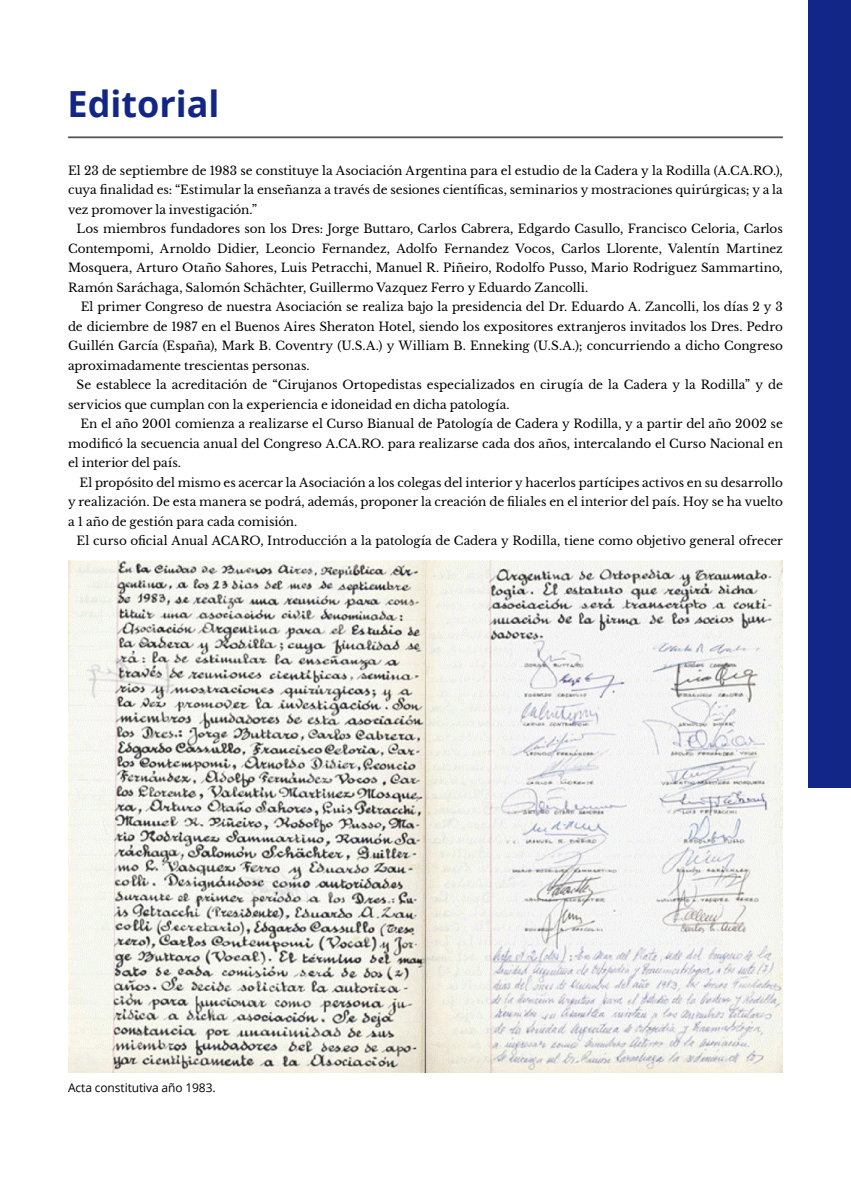
<style>
.page{position:relative;width:851px;height:1191px;background:#fff}
.page>*{position:absolute;margin:0;border:0;box-sizing:border-box;transform-origin:0 0}
.t1{font:700 36px "Open Sans";color:#122687}
.t2{font:12px/19.5px "Libre Baskerville";letter-spacing:-.005em;color:#000;text-align:justify}
.t3{font:12px "Open Sans";letter-spacing:-.005em;color:#000}
</style>
<div class="page">
<div style="left:808px;top:0;width:42px;height:787px;background:#122687"></div>
<hr style="left:68px;top:136px;width:714px;height:2px;background:#575757">
<img style="left:68px;top:560px;width:714px;height:512px">
<h1 class="t1" style="left:68px;top:78px;width:153px">Editorial</h1>
<p class="t2" style="left:68px;top:161px;width:716px">El 23 de septiembre de 1983 se constituye la Asociación Argentina para el estudio de la Cadera y la Rodilla (A.CA.RO.), cuya finalidad es: “Estimular la enseñanza a través de sesiones científicas, seminarios y mostraciones quirúrgicas; y a la vez promover la investigación.”</p>
<p class="t2" style="left:68px;top:219px;width:716px;text-indent:9px">Los miembros fundadores son los Dres: Jorge Buttaro, Carlos Cabrera, Edgardo Casullo, Francisco Celoria, Carlos Contempomi, Arnoldo Didier, Leoncio Fernandez, Adolfo Fernandez Vocos, Carlos Llorente, Valentín Martinez Mosquera, Arturo Otaño Sahores, Luis Petracchi, Manuel R. Piñeiro, Rodolfo Pusso, Mario Rodriguez Sammartino, Ramón Saráchaga, Salomón Schächter, Guillermo Vazquez Ferro y Eduardo Zancolli.</p>
<p class="t2" style="left:68px;top:297px;width:716px;text-indent:13px">El primer Congreso de nuestra Asociación se realiza bajo la presidencia del Dr. Eduardo A. Zancolli, los días 2 y 3 de diciembre de 1987 en el Buenos Aires Sheraton Hotel, siendo los expositores extranjeros invitados los Dres. Pedro Guillén García (España), Mark B. Coventry (U.S.A.) y William B. Enneking (U.S.A.); concurriendo a dicho Congreso aproximadamente trescientas personas.</p>
<p class="t2" style="left:68px;top:375px;width:716px;text-indent:9px">Se establece la acreditación de “Cirujanos Ortopedistas especializados en cirugía de la Cadera y la Rodilla” y de servicios que cumplan con la experiencia e idoneidad en dicha patología.</p>
<p class="t2" style="left:68px;top:414px;width:716px;text-indent:12px">En el año 2001 comienza a realizarse el Curso Bianual de Patología de Cadera y Rodilla, y a partir del año 2002 se modificó la secuencia anual del Congreso A.CA.RO. para realizarse cada dos años, intercalando el Curso Nacional en el interior del país.</p>
<p class="t2" style="left:68px;top:473px;width:716px;text-indent:11px">El propósito del mismo es acercar la Asociación a los colegas del interior y hacerlos partícipes activos en su desarrollo y realización. De esta manera se podrá, además, proponer la creación de filiales en el interior del país. Hoy se ha vuelto a 1 año de gestión para cada comisión.</p>
<p class="t2" style="left:77px;top:531px;width:707px">El curso oficial Anual ACARO, Introducción a la patología de Cadera y Rodilla, tiene como objetivo general ofrecer</p>
<p class="t3" style="left:68px;top:1079px;width:149px">Acta constitutiva año 1983.</p>
</div>
